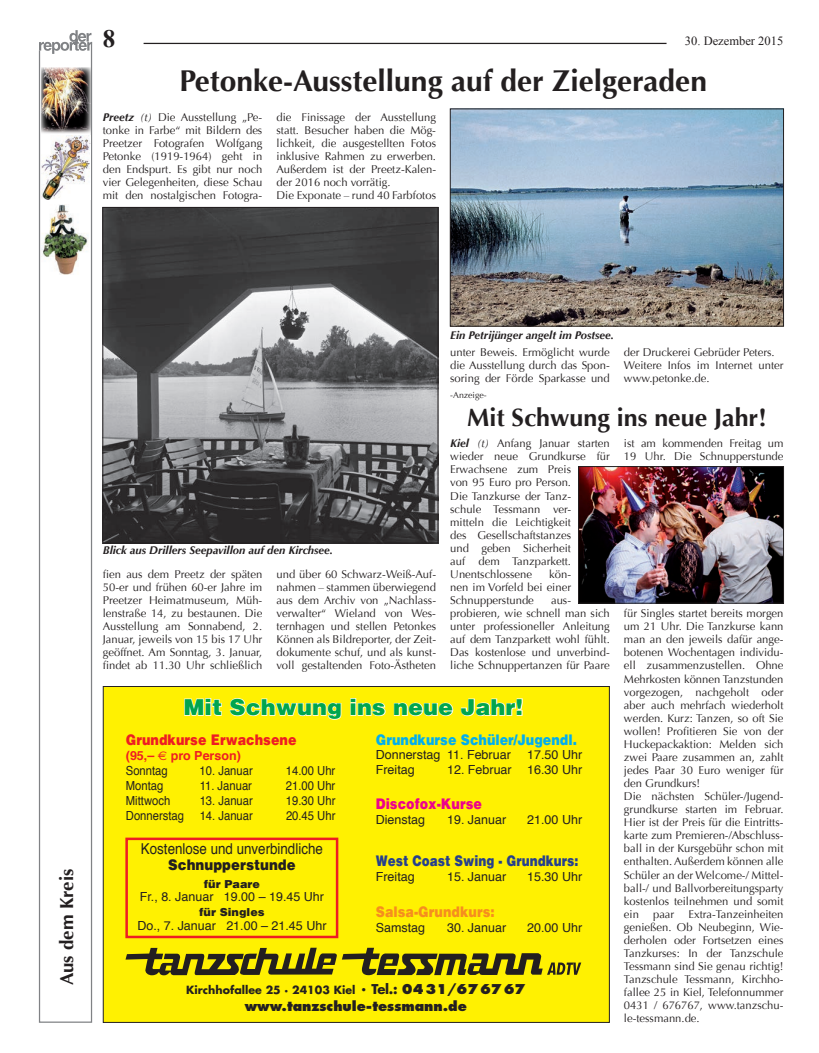
<style>
.page{position:relative;width:819px;height:1053px;background:#fff}
.page>*{position:absolute;margin:0;border:0;box-sizing:border-box;transform-origin:0 0}
.t1{font:700 30px "Optima";color:#231f20}
.t2{font:700 25px "Optima";color:#231f20}
.t3{font:700 25px "Times New Roman";color:#231f20}
.t4{font:900 22.5px "Helvetica";color:#00a54f}
.t5{font:700 18.75px "Optima";color:#231f20}
.t6{font:15px/16.2px "Helvetica";color:#231f20;text-align:center;scale:.89 1}
.t7{font:900 15px "Helvetica";color:#00aeef;scale:.85 1}
.t8{font:900 15px "Helvetica";color:#253f8e;scale:.8 1}
.t9{font:900 15px "Helvetica";color:#ee1d23;scale:.85 1}
.t10{font:900 15px "Helvetica";color:#f68e1e;scale:.85 1}
.t11{font:900 15px "Helvetica";color:#ed028c;scale:.85 1}
.t12{font:800 13.25px "Futura";color:#231f20}
.t13{font:12.5px "Helvetica";color:#231f20}
.t14{font:12.5px "Helvetica";color:#231f20;scale:.9 1}
.t15{font:700 12.5px/15px "Helvetica";color:#ee1d23}
.t16{font:12.5px "Times New Roman";color:#231f20}
.t17{font:11.25px/13px "Optima";color:#231f20}
.t18{font:italic 700 11.25px "Optima";color:#231f20}
.t19{font:900 11.25px "Helvetica";color:#231f20}
.t20{font:700 11px "Futura";color:#231f20}
.t21{font:8.75px "Optima";color:#231f20}
.s1{font-weight:700;font-style:italic}
.s2{font-style:italic}
.s3{font-family:"Euro Sans";font-weight:400}
.s4{font-weight:400;color:#231f20}
.s5{font-weight:900}
.s6{font-size:8.75px}
.s7{font-size:13.25px}
.s8{font-weight:800;font-size:13.25px}
</style>
<div class="page">
<hr style="left:144px;top:43px;width:522px;height:1px;background:#231f20">
<div style="left:103px;top:686px;width:506px;height:336px;background:#fff101"></div>
<svg style="left:126px;top:947px;width:455px;height:28px;background:#99900f"></svg>
<svg style="left:183px;top:697px;width:39px;height:19px"></svg>
<svg style="left:229px;top:697px;width:113px;height:23px;background:#fff440"></svg>
<svg style="left:350px;top:697px;width:36px;height:19px"></svg>
<svg style="left:393px;top:701px;width:61px;height:16px"></svg>
<svg style="left:460px;top:697px;width:63px;height:20px"></svg>
<div style="left:125px;top:837px;width:213px;height:101px;border:2px solid #ee1d23"></div>
<img style="left:580px;top:468px;width:201px;height:133px">
<div style="left:578px;top:466px;width:205px;height:137px;border:1px solid #231f20"></div>
<img style="left:452px;top:111px;width:329px;height:213px">
<div style="left:450px;top:109px;width:333px;height:217px;border:1px solid #231f20"></div>
<img style="left:104px;top:209px;width:332px;height:332px">
<div style="left:102px;top:207px;width:336px;height:336px;border:1px solid #231f20"></div>
<svg style="left:39px;top:54px;width:53px;height:968px"></svg>
<svg style="left:39px;top:30px;width:53px;height:24px"></svg>
<img style="left:41px;top:68px;width:49px;height:66px">
<img style="left:41px;top:136px;width:49px;height:63px">
<img style="left:42px;top:204px;width:47px;height:71px">
<p class="t3" style="left:103px;top:21px;width:14px">8</p>
<p class="t16" style="left:685px;top:32px;width:100px">30. Dezember 2015</p>
<p class="t1" style="left:179px;top:64px;width:529px">Petonke-Ausstellung auf der Zielgeraden</p>
<p class="t17" style="left:103px;top:110px;width:161px;text-align:justify"><span class="s1">Preetz</span> <span class="s2">(t)</span> Die Ausstellung „Pe&shy;tonke in Farbe“ mit Bildern des Preetzer Fotografen Wolfgang Petonke (1919-1964) geht in den Endspurt. Es gibt nur noch vier Gelegenheiten, diese Schau mit den nostalgischen Fotogra-</p>
<p class="t17" style="left:276px;top:110px;width:161px">die Finissage der Ausstellung statt. Besucher haben die Mög&shy;lichkeit, die ausgestellten Fotos inklusive Rahmen zu erwerben.<br>Außerdem ist der Preetz-Kalen&shy;der 2016 noch vorrätig.<br>Die Exponate – rund 40 Farbfotos</p>
<p class="t5" style="left:56px;top:985px;width:118px;rotate:-90deg">Aus dem Kreis</p>
<p class="t18" style="left:450px;top:328px;width:165px">Ein Petrijünger angelt im Postsee.</p>
<p class="t17" style="left:450px;top:345px;width:161px;text-align:justify">unter Beweis. Ermöglicht wurde die Ausstellung durch das Spon&shy;soring der Förde Sparkasse und</p>
<p class="t17" style="left:624px;top:345px;width:161px">der Druckerei Gebrüder Peters.<br>Weitere Infos im Internet unter www.petonke.de.</p>
<p class="t21" style="left:450px;top:390px;width:38px">-Anzeige-</p>
<p class="t2" style="left:467px;top:402px;width:301px">Mit Schwung ins neue Jahr!</p>
<p class="t17" style="left:450px;top:437px;width:161px"><span class="s1">Kiel</span> <span class="s2">(t)</span> Anfang Januar starten wieder neue Grundkurse für<br>Erwachsene zum Preis<br>von 95 Euro pro Person.<br>Die Tanzkurse der Tanz-<br>schule Tessmann ver-<br>mitteln die Leichtigkeit<br>des Gesellschaftstanzes<br>und geben Sicherheit<br>auf dem Tanzparkett.<br>Unentschlossene</p>
<p class="t17" style="left:624px;top:437px;width:161px">ist am kommenden Freitag um<br>19 Uhr. Die Schnupperstunde</p>
<p class="t18" style="left:103px;top:544px;width:232px">Blick aus Drillers Seepavillon auf den Kirchsee.</p>
<p class="t17" style="left:103px;top:567px;width:161px;text-align:justify">fien aus dem Preetz der späten 50-er und frühen 60-er Jahre im Preetzer Heimatmuseum, Müh&shy;lenstraße 14, zu bestaunen. Die Ausstellung am Sonnabend, 2.<br>Januar, jeweils von 15 bis 17 Uhr geöffnet. Am Sonntag, 3. Januar, findet ab 11.30 Uhr schließlich</p>
<p class="t17" style="left:276px;top:567px;width:161px;text-align:justify">und über 60 Schwarz-Weiß-Auf&shy;nahmen – stammen überwiegend aus dem Archiv von „Nachlass&shy;verwalter“ Wieland von Wes&shy;ternhagen und stellen Petonkes Können als Bildreporter, der Zeit&shy;dokumente schuf, und als kunst&shy;voll gestaltenden Foto-Ästheten</p>
<p class="t17" style="left:450px;top:567px;width:122px;text-align:justify;text-indent:99px">kön&shy;nen im Vorfeld bei einer Schnupperstunde</p>
<p class="t17" style="left:450px;top:594px;width:161px;text-indent:101px">aus&shy;probieren, wie schnell man sich unter professioneller Anleitung auf dem Tanzparkett wohl fühlt.<br>Das kostenlose und unverbind&shy;liche Schnuppertanzen für Paare</p>
<p class="t17" style="left:624px;top:607px;width:161px">für Singles startet bereits morgen um 21 Uhr. Die Tanzkurse kann man an den jeweils dafür ange&shy;botenen Wochentagen individu&shy;ell zusammenzustellen. Ohne<br>Mehrkosten können Tanzstunden vorgezogen, nachgeholt oder aber auch mehrfach wiederholt werden. Kurz: Tanzen, so oft Sie wollen! Profitieren Sie von der<br>Huckepackaktion: Melden sich zwei Paare zusammen an, zahlt jedes Paar 30 Euro weniger für den Grundkurs!<br>Die nächsten Schüler-/Jugend&shy;grundkurse starten im Februar.<br>Hier ist der Preis für die Eintritts&shy;karte zum Premieren-/Abschluss&shy;ball in der Kursgebühr schon mit enthalten. Außerdem können alle<br>Schüler an der Welcome-/ Mittel&shy;ball-/ und Ballvorbereitungsparty kostenlos teilnehmen und somit ein</p>
<p class="t4" style="left:183px;top:693px;width:341px">Mit Schwung ins neue Jahr!</p>
<p class="t9" style="left:126px;top:730px;width:202px">Grundkurse Erwachsene</p>
<p class="t15" style="left:126px;top:747px;width:116px">(95,– <span class="s3">€</span> pro Person)<br><span class="s4">Sonntag</span></p>
<p class="t7" style="left:376px;top:730px;width:238px">Grundkurse Schüler/Jugendl.</p>
<p class="t13" style="left:376px;top:745px;width:136px">Donnerstag 11. Februar</p>
<p class="t13" style="left:527px;top:745px;width:56px">17.50 Uhr</p>
<p class="t13" style="left:376px;top:760px;width:40px">Freitag</p>
<p class="t13" style="left:447px;top:760px;width:136px">12. Februar 16.30 Uhr</p>
<p class="t11" style="left:376px;top:794px;width:126px">Discofox-Kurse</p>
<p class="t13" style="left:376px;top:809px;width:51px">Dienstag</p>
<p class="t13" style="left:447px;top:809px;width:61px">19. Januar</p>
<p class="t13" style="left:527px;top:809px;width:56px">21.00 Uhr</p>
<p class="t14" style="left:200px;top:760px;width:61px">10. Januar</p>
<p class="t14" style="left:286px;top:760px;width:56px">14.00 Uhr</p>
<p class="t14" style="left:126px;top:775px;width:43px">Montag</p>
<p class="t14" style="left:200px;top:775px;width:60px">11. Januar</p>
<p class="t14" style="left:286px;top:775px;width:56px">21.00 Uhr</p>
<p class="t14" style="left:126px;top:790px;width:51px">Mittwoch</p>
<p class="t14" style="left:200px;top:790px;width:61px">13. Januar</p>
<p class="t14" style="left:286px;top:790px;width:56px">19.30 Uhr</p>
<p class="t14" style="left:126px;top:805px;width:143px">Donnerstag 14. Januar</p>
<p class="t14" style="left:286px;top:805px;width:56px">20.45 Uhr</p>
<p class="t6" style="left:141px;top:841px;width:206px">Kostenlose und unverbindliche<br><span class="s5">Schnupperstunde</span></p>
<p class="t19" style="left:204px;top:876px;width:58px">für Paare</p>
<p class="t13" style="left:140px;top:887px;width:186px">Fr., 8. Januar 19.00 – 19.45 Uhr</p>
<p class="t19" style="left:199px;top:905px;width:67px">für Singles</p>
<p class="t13" style="left:137px;top:916px;width:190px">Do., 7. Januar 21.00 – 21.45 Uhr</p>
<p class="t8" style="left:376px;top:851px;width:255px">West Coast Swing - Grundkurs:</p>
<p class="t13" style="left:376px;top:866px;width:40px">Freitag</p>
<p class="t13" style="left:447px;top:866px;width:61px">15. Januar</p>
<p class="t13" style="left:527px;top:866px;width:56px">15.30 Uhr</p>
<p class="t10" style="left:376px;top:902px;width:141px">Salsa-Grundkurs:</p>
<p class="t13" style="left:376px;top:917px;width:51px">Samstag</p>
<p class="t13" style="left:447px;top:917px;width:61px">30. Januar</p>
<p class="t13" style="left:527px;top:917px;width:56px">20.00 Uhr</p>
<p class="t17" style="left:624px;top:907px;width:161px;text-align:justify;text-indent:64px">Extra-Tanzeinheiten genießen. Ob Neubeginn, Wie&shy;derholen oder Fortsetzen eines Tanzkurses: In der Tanzschule Tessmann sind Sie genau richtig!<br>Tanzschule Tessmann, Kirchho&shy;fallee 25 in Kiel, Telefonnummer 0431 / 676767, www.tanzschu&shy;le-tessmann.de.</p>
<p class="t17" style="left:653px;top:907px;width:23px">paar</p>
<p class="t20" style="left:186px;top:981px;width:341px">Kirchhofallee 25 · 24103 Kiel <span class="s6">•</span> <span class="s7">Tel.:</span> <span class="s8">0431/676767</span></p>
<p class="t12" style="left:245px;top:998px;width:224px">www.tanzschule-tessmann.de</p>
</div>
